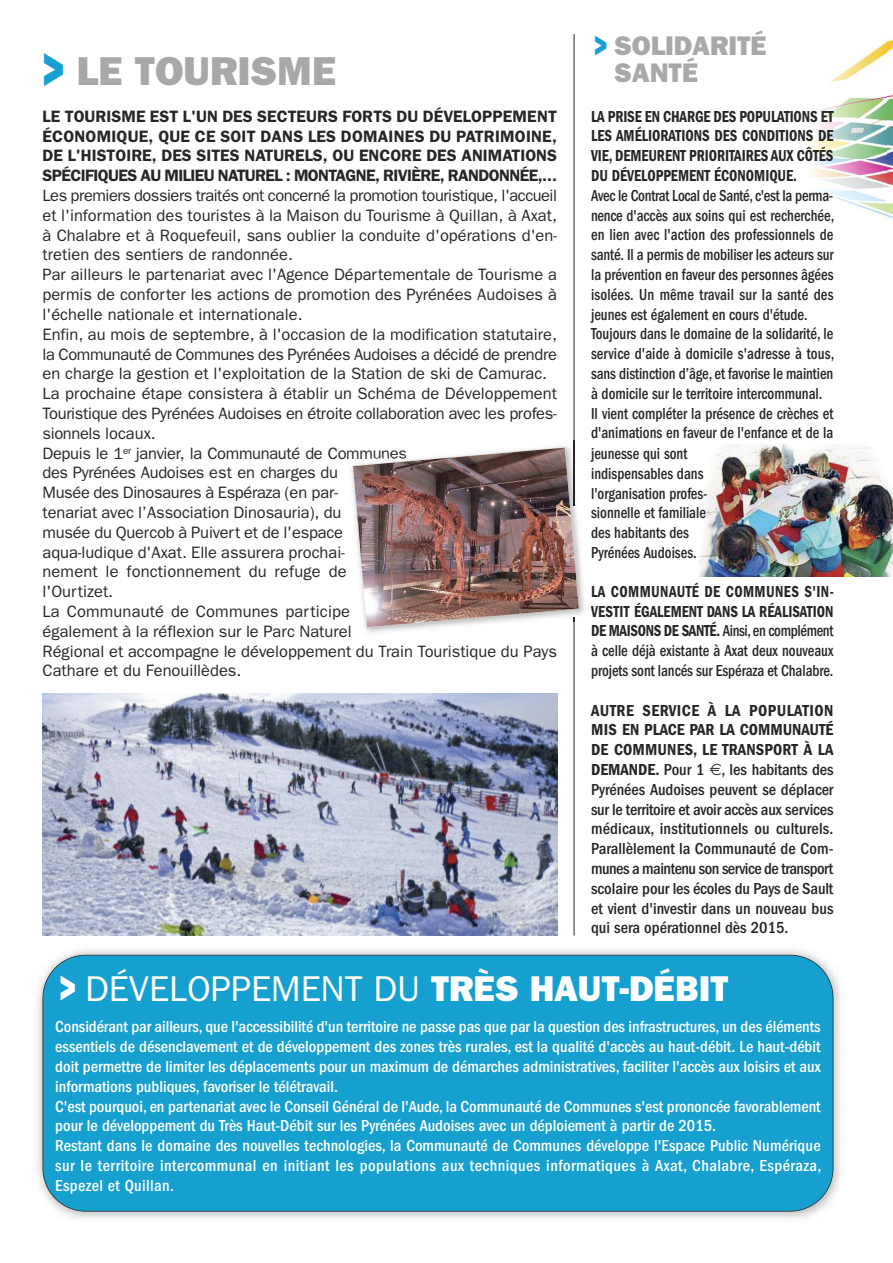
<style>
.page{position:relative;width:893px;height:1263px;background:#fff}
.page>*{position:absolute;margin:0;border:0;box-sizing:border-box;transform-origin:0 0}
.t1{font:800 40.5px "Franklin Gothic";color:#a9a8a9}
.t2{font:36px "Franklin Gothic";color:#fff}
.t3{font:800 36px "Franklin Gothic";color:#16a0d0;scale:.62 1}
.t4{font:800 27px/27px "Franklin Gothic";color:#a9a8a9}
.t5{font:16.5px/19.8px "Franklin Gothic";color:#272627}
.t6{font:500 condensed 16.5px/19.8px "Franklin Gothic";color:#fff}
.t7{font:500 condensed 16.5px/19.8px "Franklin Gothic";color:#272627;scale:.9 1}
.t8{font:500 condensed 16.5px/19.8px "Franklin Gothic";color:#272627;text-align:justify}
.t9{font:600 16.5px/19.8px "Franklin Gothic";letter-spacing:-.035em;color:#272627;text-align:justify}
.t10{font:600 condensed 16.5px/19.8px "Franklin Gothic";color:#272627;text-align:justify;scale:.9 1}
.s1{font-size:60px;color:#16a0d0}
.s2{font-weight:600}
.s3{font-weight:800;font-size:45px}
.s4{font-weight:800}
</style>
<div class="page">
<img style="left:887px;top:159px;width:6px;height:60px">
<img style="left:808px;top:36px;width:79px;height:182px">
<img style="left:699px;top:444px;width:194px;height:132px">
<img style="left:37px;top:949px;width:803px;height:270px">
<div style="left:43px;top:955px;width:790px;height:256px;background:#16a0d0;border-radius:43px"></div>
<div style="left:43px;top:955px;width:790px;height:256px;border:2px solid #272627;border-radius:43px"></div>
<img style="left:43px;top:693px;width:514px;height:242px">
<hr style="left:574px;top:34px;width:1px;height:901px;background:#272627">
<img style="left:579px;top:546px;width:6px;height:69px">
<img style="left:351px;top:441px;width:223px;height:199px">
<img style="left:353px;top:448px;width:226px;height:179px">
<h1 class="t1" style="left:43px;top:57px;width:295px"><span class="s1">&gt;</span> LE TOURISME</h1>
<p class="t9" style="left:43px;top:108px;width:516px">LE TOURISME EST L'UN DES SECTEURS FORTS DU DÉVELOPPEMENT ÉCONOMIQUE, QUE CE SOIT DANS LES DOMAINES DU PATRIMOINE, DE L'HISTOIRE, DES SITES NATURELS, OU ENCORE DES ANIMATIONS SPÉCIFIQUES AU MILIEU NATUREL : MONTAGNE, RIVIÈRE, RANDONNÉE,...</p>
<p class="t5" style="left:43px;top:187px;width:516px">Les premiers dossiers traités ont concerné la promotion touristique, l'accueil et l'information des touristes à la Maison du Tourisme à Quillan, à Axat, à Chalabre et à Roquefeuil, sans oublier la conduite d'opérations d'en&shy;tretien des sentiers de randonnée.<br>Par ailleurs le partenariat avec l'Agence Départementale de Tourisme a permis de conforter les actions de promotion des Pyrénées Audoises à l'échelle nationale et internationale.<br>Enfin, au mois de septembre, à l'occasion de la modification statutaire, la Communauté de Communes des Pyrénées Audoises a décidé de prendre en charge la gestion et l'exploitation de la Station de ski de Camurac.<br>La prochaine étape consistera à établir un Schéma de Développement Touristique des Pyrénées Audoises en étroite collaboration avec les profes&shy;sionnels locaux.<br>Depuis le 1<sup>er</sup> janvier, la Communauté de Communes<br>des Pyrénées Audoises est en charges du<br>Musée des Dinosaures à Espéraza (en par-<br>tenariat avec l’Association Dinosauria), du<br>musée du Quercob à Puivert et de l'espace<br>aqua-ludique d'Axat. Elle assurera prochai-<br>nement le fonctionnement du refuge de<br>l'Ourtizet.<br>La Communauté de Communes participe<br>également à la réflexion sur le Parc Naturel<br>Régional et accompagne le développement du Train Touristique du Pays Cathare et du Fenouillèdes.</p>
<h3 class="t4" style="left:614px;top:35px;width:154px">SOLIDARITÉ<br>SANTÉ</h3>
<h2 class="t3" style="left:594px;top:31px;width:23px">&gt;</h2>
<p class="t10" style="left:591px;top:108px;width:271px">LA PRISE EN CHARGE DES POPULATIONS ET LES AMÉLIORATIONS DES CONDITIONS DE VIE, DEMEURENT PRIORITAIRES AUX CÔTÉS DU DÉVELOPPEMENT ÉCONOMIQUE.</p>
<p class="t7" style="left:591px;top:187px;width:272px">Avec le Contrat Local de Santé, c'est la perma&shy;nence d'accès aux soins qui est recherchée, en lien avec l'action des professionnels de santé. Il a permis de mobiliser les acteurs sur la prévention en faveur des personnes âgées isolées. Un même travail sur la santé des jeunes est également en cours d'étude.<br>Toujours dans le domaine de la solidarité, le service d'aide à domicile s'adresse à tous, sans distinction d’âge, et favorise le maintien à domicile sur le territoire intercommunal.<br>Il vient compléter la présence de crèches et d'animations en faveur de l'enfance et de la</p>
<p class="t7" style="left:591px;top:445px;width:131px">jeunesse qui sont indispensables dans l'organisation profes&shy;sionnelle et familiale des habitants des<br>Pyrénées Audoises.</p>
<p class="t7" style="left:591px;top:583px;width:271px;text-align:justify"><span class="s2">LA COMMUNAUTÉ DE COMMUNES S'IN-VESTIT ÉGALEMENT DANS LA RÉALISATION DE MAISONS DE SANTÉ.</span> Ainsi, en complément à celle déjà existante à Axat deux nouveaux projets sont lancés sur Espéraza et Chalabre.</p>
<p class="t8" style="left:591px;top:702px;width:244px"><span class="s2">AUTRE SERVICE À LA POPULATION MIS EN PLACE PAR LA COMMUNAUTÉ DE COMMUNES, LE TRANSPORT À LA DEMANDE.</span> Pour 1 , les habitants des Pyrénées Audoises peuvent se déplacer sur le territoire et avoir accès aux services médicaux, institutionnels ou culturels.<br>Parallèlement la Communauté de Com&shy;munes a maintenu son service de transport scolaire pour les écoles du Pays de Sault et vient d'investir dans un nouveau bus qui sera opérationnel dès 2015.</p>
<h2 class="t2" style="left:60px;top:976px;width:670px"><span class="s3">&gt;</span> DÉVELOPPEMENT DU <span class="s4">TRÈS HAUT-DÉBIT</span></h2>
<p class="t6" style="left:55px;top:1018px;width:768px">Considérant par ailleurs, que l'accessibilité d'un territoire ne passe pas que par la question des infrastructures, un des éléments essentiels de désenclavement et de développement des zones très rurales, est la qualité d'accès au haut-débit. Le haut-débit doit permettre de limiter les déplacements pour un maximum de démarches administratives, faciliter l'accès aux loisirs et aux informations publiques, favoriser le télétravail.<br>C'est pourquoi, en partenariat avec le Conseil Général de l'Aude, la Communauté de Communes s'est prononcée favorablement pour le développement du Très Haut-Débit sur les Pyrénées Audoises avec un déploiement à partir de 2015.<br>Restant dans le domaine des nouvelles technologies, la Communauté de Communes développe l'Espace Public Numérique sur le territoire intercommunal en initiant les populations aux techniques informatiques à Axat, Chalabre, Espéraza, Espezel et Quillan.</p>
</div>
